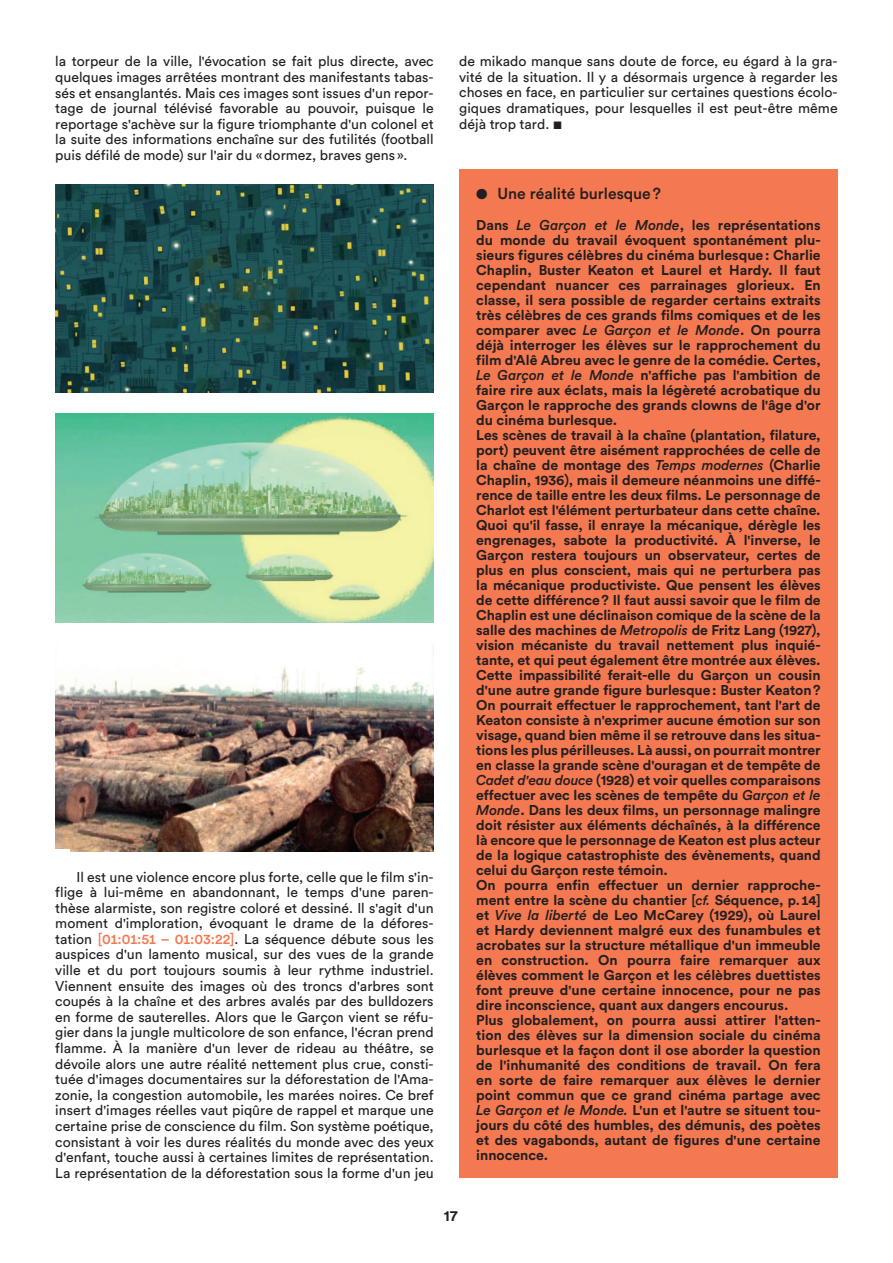
<style>
.page{position:relative;width:893px;height:1263px;background:#fff}
.page>*{position:absolute;margin:0;border:0;box-sizing:border-box;transform-origin:0 0}
.t1{font:500 15.75px "Circular Std";color:#231f20}
.t2{font:700 15px "Circular Std";color:#231f20}
.t3{font:700 14.1px/15px "Circular Std";letter-spacing:-.005em;color:#231f20}
.t4{font:14.1px/15.6px "Circular Std";color:#231f20;text-align:justify}
.s1{font-weight:500;color:#f47850}
.s2{font-size:10.5px}
.s3{font-weight:700;font-size:14.1px}
.s4{font-weight:500;font-style:italic}
.s5{font-size:13.5px}
.s6{font-weight:500;font-style:italic;font-size:13.5px}
</style>
<div class="page">
<img style="left:55px;top:184px;width:379px;height:208px">
<img style="left:55px;top:414px;width:379px;height:208px">
<img style="left:55px;top:643px;width:379px;height:209px">
<div style="left:459px;top:169px;width:379px;height:1009px;background:#f47850"></div>
<div style="left:41px;top:849px;width:28px;height:15px;background:#fff"></div>
<p class="t4" style="left:55px;top:54px;width:380px">la torpeur de la ville, l'évocation se fait plus directe, avec quelques images arrêtées montrant des manifestants tabas&shy;sés et ensanglantés. Mais ces images sont issues d'un repor&shy;tage de journal télévisé favorable au pouvoir, puisque le reportage s'achève sur la figure triomphante d'un colonel et la suite des informations enchaîne sur des futilités (football puis défilé de mode) sur l'air du « dormez, braves gens ».</p>
<p class="t4" style="left:55px;top:869px;width:380px;text-indent:21px">Il est une violence encore plus forte, celle que le film s'in&shy;flige à lui-même en abandonnant, le temps d'une paren&shy;thèse alarmiste, son registre coloré et dessiné. Il s'agit d'un moment d'imploration, évoquant le drame de la défores&shy;tation <span class="s1">[01:01:51 – 01:03:22]</span>. La séquence débute sous les auspices d'un lamento musical, sur des vues de la grande ville et du port toujours soumis à leur rythme industriel.<br>Viennent ensuite des images où des troncs d'arbres sont coupés à la chaîne et des arbres avalés par des bulldozers en forme de sauterelles. Alors que le Garçon vient se réfu&shy;gier dans la jungle multicolore de son enfance, l'écran prend flamme. À la manière d'un lever de rideau au théâtre, se dévoile alors une autre réalité nettement plus crue, consti&shy;tuée d'images documentaires sur la déforestation de l'Ama&shy;zonie, la congestion automobile, les marées noires. Ce bref insert d'images réelles vaut piqûre de rappel et marque une certaine prise de conscience du film. Son système poétique, consistant à voir les dures réalités du monde avec des yeux d'enfant, touche aussi à certaines limites de représentation.<br>La représentation de la déforestation sous la forme d'un jeu</p>
<p class="t4" style="left:459px;top:54px;width:380px">de mikado manque sans doute de force, eu égard à la gra&shy;vité de la situation. Il y a désormais urgence à regarder les choses en face, en particulier sur certaines questions écolo&shy;giques dramatiques, pour lesquelles il est peut-être même déjà trop tard. <span class="s2">■</span></p>
<p class="t1" style="left:476px;top:185px;width:186px"><span class="s3">●</span> Une réalité burlesque ?</p>
<p class="t3" style="left:476px;top:217px;width:346px">Dans <span class="s4">Le Garçon et le Monde</span>, les représentations du monde du travail évoquent spontanément plu&shy;sieurs figures célèbres du cinéma burlesque : Charlie Chaplin, Buster Keaton et Laurel et Hardy. Il faut cependant nuancer ces parrainages glorieux. En classe, il sera possible de regarder certains extraits très célèbres de ces grands films comiques et de les comparer avec <span class="s4">Le Garçon et le Monde</span>. On pourra déjà interroger les élèves sur le rapprochement du film d'Alê Abreu avec le genre de la comédie. Certes, <span class="s4">Le Garçon et le Monde</span> n'affiche pas l'ambition de faire rire aux éclats, mais la légèreté acrobatique du Garçon le rapproche des grands clowns de l'âge d'or du cinéma burlesque.<br>Les scènes de travail à la chaîne (plantation, filature, port) peuvent être aisément rapprochées de celle de la chaîne de montage des <span class="s4">Temps modernes</span> (Charlie Chaplin, 1936), mais il demeure néanmoins une diffé&shy;rence de taille entre les deux films. Le personnage de Charlot est l'élément perturbateur dans cette chaîne.<br>Quoi qu'il fasse, il enraye la mécanique, dérègle les engrenages, sabote la productivité. À l'inverse, le Garçon restera toujours un observateur, certes de plus en plus conscient, mais qui ne perturbera pas la mécanique productiviste. Que pensent les élèves de cette différence ? Il faut aussi savoir que le film de Chaplin est une déclinaison comique de la scène de la salle des machines de <span class="s4">Metropolis</span> de Fritz Lang (1927), vision mécaniste du travail nettement plus inquié&shy;tante, et qui peut également être montrée aux élèves.<br>Cette impassibilité ferait-elle du Garçon un cousin d'une autre grande figure burlesque : Buster Keaton ?<br>On pourrait effectuer le rapprochement, tant l'art de Keaton consiste à n'exprimer aucune émotion sur son visage, quand bien même il se retrouve dans les situa&shy;tions les plus périlleuses. Là aussi, on pourrait montrer en classe la grande scène d'ouragan et de tempête de <span class="s4">Cadet d'eau douce</span> (1928) et voir quelles comparaisons effectuer avec les scènes de tempête du <span class="s4">Garçon et le Monde</span>. Dans les deux films, un personnage malingre doit résister aux éléments déchaînés, à la différence là encore que le personnage de Keaton est plus acteur de la logique catastrophiste des évènements, quand celui du Garçon reste témoin.<br>On pourra enfin effectuer un dernier rapproche&shy;ment entre la scène du chantier <span class="s5">[</span><span class="s6">cf.</span> Séquence, <span class="s5">p. 14] </span>et <span class="s4">Vive la liberté</span> de Leo McCarey (1929), où Laurel et Hardy deviennent malgré eux des funambules et acrobates sur la structure métallique d'un immeuble en construction. On pourra faire remarquer aux élèves comment le Garçon et les célèbres duettistes font preuve d'une certaine innocence, pour ne pas dire inconscience, quant aux dangers encourus.<br>Plus globalement, on pourra aussi attirer l'atten&shy;tion des élèves sur la dimension sociale du cinéma burlesque et la façon dont il ose aborder la question de l'inhumanité des conditions de travail. On fera en sorte de faire remarquer aux élèves le dernier point commun que ce grand cinéma partage avec <span class="s4">Le Garçon et le Monde.</span> L'un et l'autre se situent tou&shy;jours du côté des humbles, des démunis, des poètes et des vagabonds, autant de figures d'une certaine innocence.</p>
<p class="t2" style="left:444px;top:1207px;width:15px">17</p>
</div>
